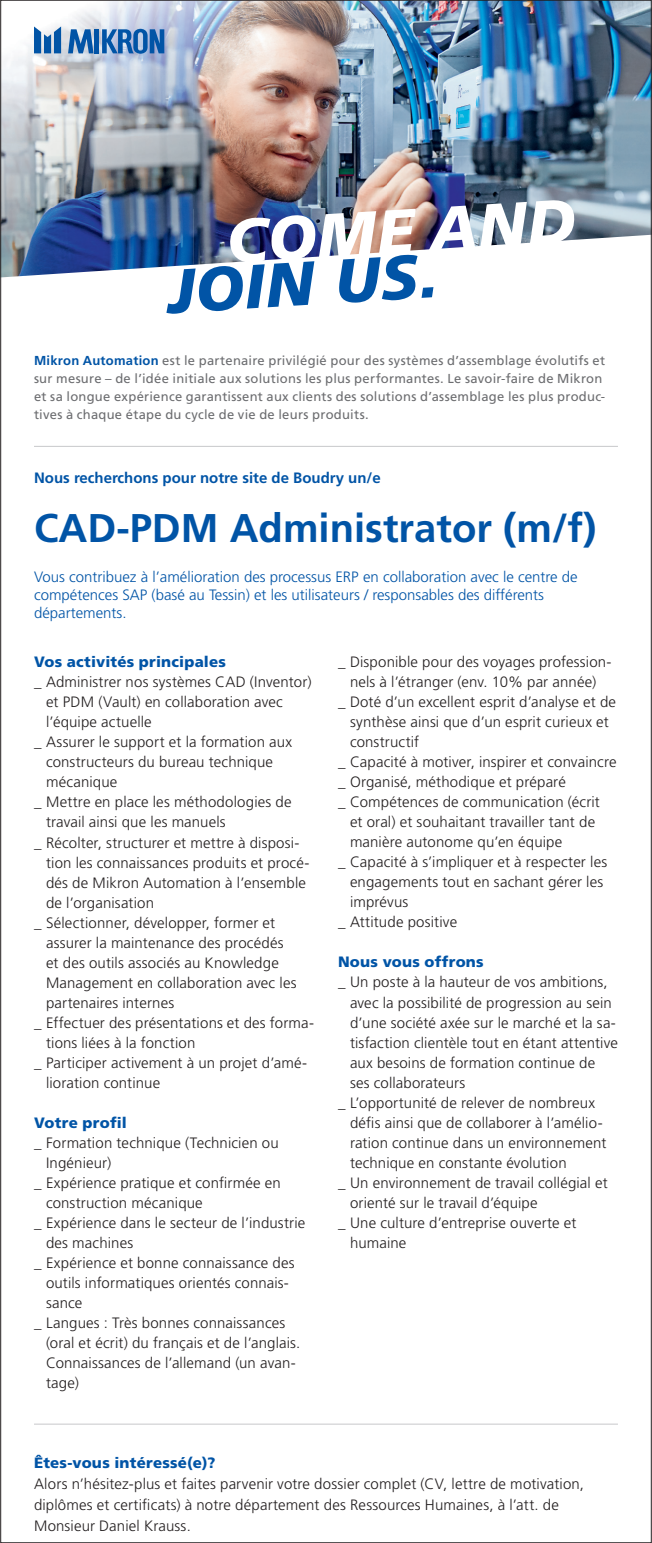
<style>
.page{position:relative;width:652px;height:1543px;background:#fff}
.page>*{position:absolute;margin:0;border:0;box-sizing:border-box;transform-origin:0 0}
.t1{font:italic 900 61.8px "Frutiger LT Std";color:#fff}
.t2{font:italic 900 61.8px "Frutiger LT Std";color:#0154a6}
.t3{font:700 40px "Frutiger";color:#0154a6}
.t4{font:300 15px/21px "Frutiger";letter-spacing:.01em;color:#231f20}
.t5{font:300 15px/18px "Frutiger";color:#0154a6}
.t6{font:900 15px "Frutiger";letter-spacing:.015em;color:#0154a6}
.t7{font:700 15px "Frutiger";color:#0154a6}
.t8{font:13px/18px "Frutiger LT Std";letter-spacing:.02em;color:#6c6d70}
.s1{font-family:"Frutiger";font-weight:700;color:#0154a6}
</style>
<div class="page">
<hr style="left:34px;top:1423px;width:584px;height:1px;background:#c7c8ca">
<hr style="left:34px;top:446px;width:584px;height:1px;background:#c7c8ca">
<img style="left:516px;top:2px;width:134px;height:241px">
<img style="left:2px;top:2px;width:514px;height:206px">
<img style="left:2px;top:208px;width:192px;height:69px">
<img style="left:194px;top:208px;width:194px;height:57px">
<img style="left:387px;top:208px;width:129px;height:44px">
<svg style="left:34px;top:26px;width:27px;height:27px"></svg>
<svg style="left:68px;top:29px;width:25px;height:24px"></svg>
<hr style="left:95px;top:29px;width:4px;height:24px;background:#0154a6">
<svg style="left:102px;top:29px;width:62px;height:25px;background:#467ebc"></svg>
<h1 class="t1" style="left:224px;top:203px;width:351px;rotate:-3deg">COME AND</h1>
<h1 class="t2" style="left:165px;top:254px;width:273px;rotate:-3deg">JOIN US.</h1>
<p class="t8" style="left:34px;top:352px;width:573px"><span class="s1">Mikron Automation</span> est le partenaire privilégié pour des systèmes d’assemblage évolutifs et sur mesure – de l’idée initiale aux solutions les plus performantes. Le savoir-faire de Mikron et sa longue expérience garantissent aux clients des solutions d’assemblage les plus produc&shy;tives à chaque étape du cycle de vie de leurs produits.</p>
<p class="t7" style="left:34px;top:468px;width:348px">Nous recherchons pour notre site de Boudry un/e</p>
<h2 class="t3" style="left:34px;top:504px;width:564px">CAD-PDM Administrator (m/f)</h2>
<p class="t5" style="left:34px;top:568px;width:545px">Vous contribuez à l’amélioration des processus ERP en collaboration avec le centre de compétences SAP (basé au Tessin) et les utilisateurs / responsables des différents départements.</p>
<p class="t6" style="left:34px;top:653px;width:193px">Vos activités principales</p>
<p class="t4" style="left:34px;top:671px;width:279px">_ Administrer nos systèmes CAD (Inventor)</p>
<p class="t4" style="left:46px;top:691px;width:238px">et PDM (Vault) en collaboration avec</p>
<p class="t4" style="left:46px;top:711px;width:107px">l’équipe actuelle</p>
<p class="t4" style="left:34px;top:731px;width:260px">_ Assurer le support et la formation aux</p>
<p class="t4" style="left:46px;top:751px;width:229px">constructeurs du bureau technique</p>
<p class="t4" style="left:46px;top:771px;width:73px">mécanique</p>
<p class="t4" style="left:34px;top:791px;width:259px">_ Mettre en place les méthodologies de</p>
<p class="t4" style="left:46px;top:811px;width:181px">travail ainsi que les manuels</p>
<p class="t4" style="left:34px;top:831px;width:267px">_ Récolter, structurer et mettre à disposi-</p>
<p class="t4" style="left:46px;top:851px;width:265px">tion les connaissances produits et procé-</p>
<p class="t4" style="left:46px;top:871px;width:262px">dés de Mikron Automation à l’ensemble</p>
<p class="t4" style="left:46px;top:891px;width:110px">de l’organisation</p>
<p class="t4" style="left:34px;top:911px;width:243px">_ Sélectionner, développer, former et</p>
<p class="t4" style="left:46px;top:931px;width:239px">assurer la maintenance des procédés</p>
<p class="t4" style="left:46px;top:951px;width:234px">et des outils associés au Knowledge</p>
<p class="t4" style="left:46px;top:971px;width:252px">Management en collaboration avec les</p>
<p class="t4" style="left:46px;top:991px;width:130px">partenaires internes</p>
<p class="t4" style="left:34px;top:1011px;width:281px">_ Effectuer des présentations et des forma-</p>
<p class="t4" style="left:46px;top:1031px;width:151px">tions liées à la fonction</p>
<p class="t4" style="left:34px;top:1051px;width:275px">_ Participer activement à un projet d’amé-</p>
<p class="t4" style="left:46px;top:1071px;width:116px">lioration continue</p>
<p class="t6" style="left:34px;top:1113px;width:94px">Votre profil</p>
<p class="t4" style="left:34px;top:1131px;width:246px">_ Formation technique (Technicien ou</p>
<p class="t4" style="left:46px;top:1151px;width:67px">Ingénieur)</p>
<p class="t4" style="left:34px;top:1171px;width:248px">_ Expérience pratique et confirmée en</p>
<p class="t4" style="left:46px;top:1191px;width:158px">construction mécanique</p>
<p class="t4" style="left:34px;top:1211px;width:273px">_ Expérience dans le secteur de l’industrie</p>
<p class="t4" style="left:46px;top:1231px;width:89px">des machines</p>
<p class="t4" style="left:34px;top:1251px;width:262px">_ Expérience et bonne connaissance des</p>
<p class="t4" style="left:46px;top:1271px;width:244px">outils informatiques orientés connais-</p>
<p class="t4" style="left:46px;top:1291px;width:38px">sance</p>
<p class="t4" style="left:34px;top:1311px;width:253px">_ Langues : Très bonnes connaissances</p>
<p class="t4" style="left:46px;top:1331px;width:256px">(oral et écrit) du français et de l’anglais.</p>
<p class="t4" style="left:46px;top:1351px;width:251px">Connaissances de l’allemand (un avan-</p>
<p class="t4" style="left:46px;top:1371px;width:34px">tage)</p>
<p class="t4" style="left:338px;top:651px;width:275px">_ Disponible pour des voyages profession-</p>
<p class="t4" style="left:350px;top:671px;width:248px">nels à l’étranger (env. 10% par année)</p>
<p class="t4" style="left:338px;top:691px;width:280px">_ Doté d’un excellent esprit d’analyse et de</p>
<p class="t4" style="left:350px;top:711px;width:260px">synthèse ainsi que d’un esprit curieux et</p>
<p class="t4" style="left:350px;top:731px;width:71px">constructif</p>
<p class="t4" style="left:338px;top:751px;width:280px">_ Capacité à motiver, inspirer et convaincre</p>
<p class="t4" style="left:338px;top:771px;width:229px">_ Organisé, méthodique et préparé</p>
<p class="t4" style="left:338px;top:791px;width:263px">_ Compétences de communication (écrit</p>
<p class="t4" style="left:350px;top:811px;width:247px">et oral) et souhaitant travailler tant de</p>
<p class="t4" style="left:350px;top:831px;width:214px">manière autonome qu’en équipe</p>
<p class="t4" style="left:338px;top:851px;width:271px">_ Capacité à s’impliquer et à respecter les</p>
<p class="t4" style="left:350px;top:871px;width:255px">engagements tout en sachant gérer les</p>
<p class="t4" style="left:350px;top:891px;width:60px">imprévus</p>
<p class="t4" style="left:338px;top:911px;width:121px">_ Attitude positive</p>
<p class="t6" style="left:338px;top:953px;width:147px">Nous vous offrons</p>
<p class="t4" style="left:338px;top:971px;width:271px">_ Un poste à la hauteur de vos ambitions,</p>
<p class="t4" style="left:350px;top:991px;width:263px">avec la possibilité de progression au sein</p>
<p class="t4" style="left:350px;top:1011px;width:267px">d’une société axée sur le marché et la sa-</p>
<p class="t4" style="left:350px;top:1031px;width:269px">tisfaction clientèle tout en étant attentive</p>
<p class="t4" style="left:350px;top:1051px;width:247px">aux besoins de formation continue de</p>
<p class="t4" style="left:350px;top:1071px;width:117px">ses collaborateurs</p>
<p class="t4" style="left:338px;top:1091px;width:259px">_ L’opportunité de relever de nombreux</p>
<p class="t4" style="left:350px;top:1111px;width:254px">défis ainsi que de collaborer à l’amélio-</p>
<p class="t4" style="left:350px;top:1131px;width:258px">ration continue dans un environnement</p>
<p class="t4" style="left:350px;top:1151px;width:218px">technique en constante évolution</p>
<p class="t4" style="left:338px;top:1171px;width:271px">_ Un environnement de travail collégial et</p>
<p class="t4" style="left:350px;top:1191px;width:189px">orienté sur le travail d’équipe</p>
<p class="t4" style="left:338px;top:1211px;width:240px">_ Une culture d’entreprise ouverte et</p>
<p class="t4" style="left:350px;top:1231px;width:58px">humaine</p>
<p class="t6" style="left:34px;top:1453px;width:183px">Êtes-vous intéressé(e)?</p>
<p class="t4" style="left:34px;top:1472px;width:552px">Alors n’hésitez-plus et faites parvenir votre dossier complet (CV, lettre de motivation, diplômes et certificats) à notre département des Ressources Humaines, à l’att. de<br>Monsieur Daniel Krauss.</p>
</div>
